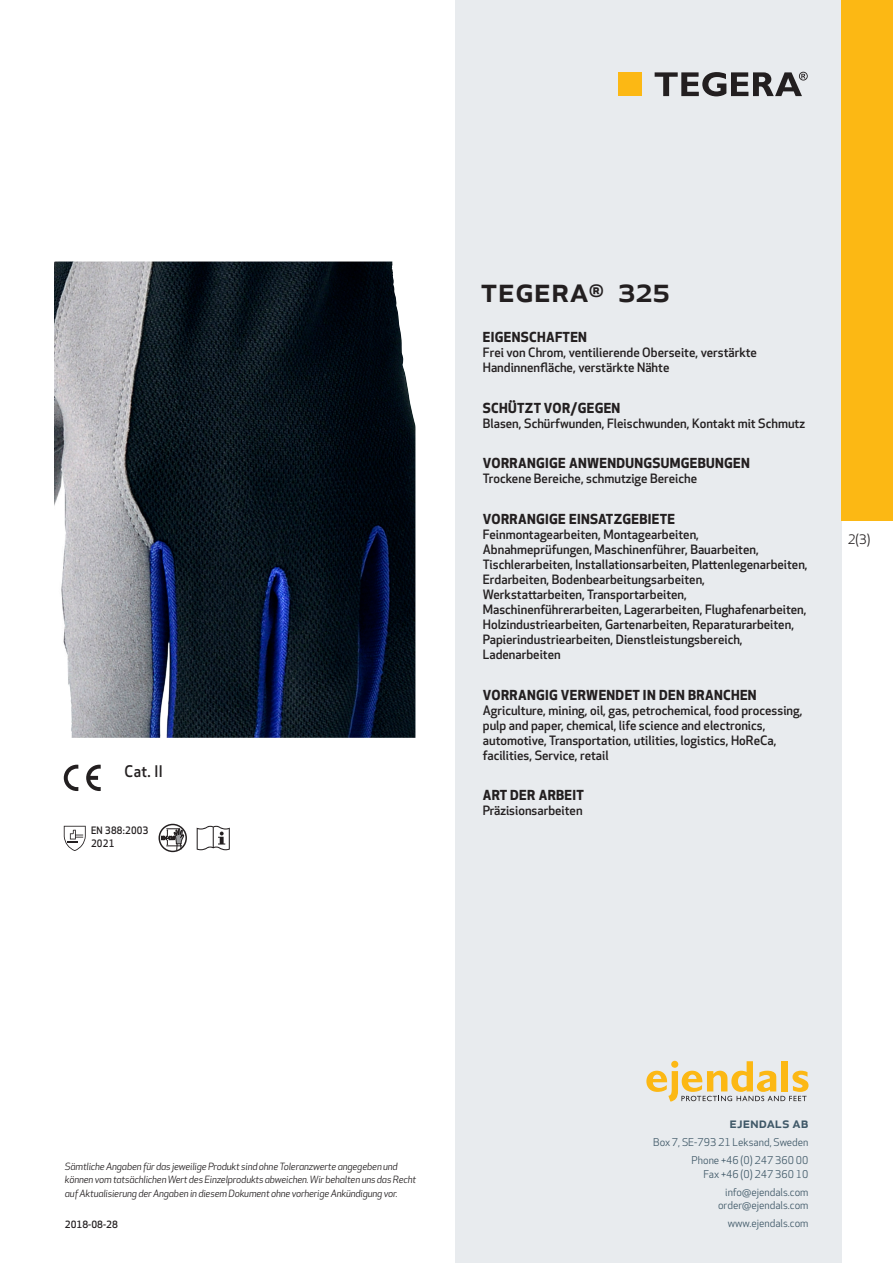
<style>
.page{position:relative;width:893px;height:1263px;background:#fff}
.page>*{position:absolute;margin:0;border:0;box-sizing:border-box;transform-origin:0 0}
.prodname{font:500 34.5px "Apex New";color:#231f20}
.Artikel{font:500 15.6px "Apex New";color:#231f20;scale:.95 1}
.t1{font:500 15px "Apex New";color:#405968}
.Funktion_body{font:700 13.5px "Apex New";letter-spacing:.025em;color:#231f20}
.t2{font:12.75px "Apex New";color:#231f20}
.Funktion_body-2{font:500 12.6px/15px "Apex New";color:#231f20}
.t3{font:10.5px/18px "Apex New";color:#405968;text-align:right}
.Artikel-2{font:500 10.05px/13.2px "Apex New";letter-spacing:.025em;color:#231f20;scale:.95 1}
.t4{font:italic 9.75px/13.5px "Apex New";letter-spacing:-.015em;color:#231f20}
.Sidfot_datum{font:500 9.75px "Apex New";color:#231f20}
</style>
<div class="page">
<div style="left:455px;top:0;width:387px;height:1263px;background:#e8ebee"></div>
<svg style="left:646px;top:1061px;width:162px;height:40px"></svg>
<div style="left:842px;top:0;width:51px;height:520px;background:#fcb814"></div>
<div style="left:618px;top:72px;width:24px;height:24px;background:#fcb814"></div>
<svg style="left:655px;top:72px;width:153px;height:24px"></svg>
<svg style="left:86px;top:765px;width:15px;height:26px"></svg>
<svg style="left:64px;top:765px;width:14px;height:26px"></svg>
<svg style="left:64px;top:826px;width:22px;height:25px"></svg>
<svg style="left:161px;top:824px;width:23px;height:26px"></svg>
<div style="left:159px;top:824px;width:28px;height:28px;border:1px solid #231f20;border-radius:50%"></div>
<svg style="left:197px;top:826px;width:33px;height:24px"></svg>
<img style="left:54px;top:261px;width:361px;height:477px">
<p class="Artikel" style="left:125px;top:761px;width:42px">Cat. II</p>
<p class="Artikel-2" style="left:91px;top:823px;width:62px">EN 388:2003<br>2021</p>
<p class="prodname" style="left:480px;top:266px;width:191px">TEGERA<sup>®</sup> 325</p>
<p class="Funktion_body" style="left:483px;top:327px;width:106px">EIGENSCHAFTEN</p>
<p class="Funktion_body-2" style="left:483px;top:345px;width:276px">Frei von Chrom, ventilierende Oberseite, verstärkte<br>Handinnenfläche, verstärkte Nähte</p>
<p class="Funktion_body" style="left:483px;top:398px;width:139px">SCHÜTZT VOR/GEGEN</p>
<p class="Funktion_body-2" style="left:483px;top:415px;width:324px">Blasen, Schürfwunden, Fleischwunden, Kontakt mit Schmutz</p>
<p class="Funktion_body" style="left:483px;top:453px;width:269px">VORRANGIGE ANWENDUNGSUMGEBUNGEN</p>
<p class="Funktion_body-2" style="left:483px;top:471px;width:216px">Trockene Bereiche, schmutzige Bereiche</p>
<p class="Funktion_body" style="left:483px;top:509px;width:194px">VORRANGIGE EINSATZGEBIETE</p>
<p class="Funktion_body-2" style="left:483px;top:526px;width:326px">Feinmontagearbeiten, Montagearbeiten, Abnahmeprüfungen, Maschinenführer, Bauarbeiten, Tischlerarbeiten, Installationsarbeiten, Plattenlegenarbeiten, Erdarbeiten, Bodenbearbeitungsarbeiten, Werkstattarbeiten, Transportarbeiten, Maschinenführerarbeiten, Lagerarbeiten, Flughafenarbeiten, Holzindustriearbeiten, Gartenarbeiten, Reparaturarbeiten, Papierindustriearbeiten, Dienstleistungsbereich, Ladenarbeiten</p>
<p class="Funktion_body" style="left:483px;top:685px;width:275px">VORRANGIG VERWENDET IN DEN BRANCHEN</p>
<p class="Funktion_body-2" style="left:483px;top:702px;width:321px">Agriculture, mining, oil, gas, petrochemical, food processing, pulp and paper, chemical, life science and electronics, automotive, Transportation, utilities, logistics, HoReCa, facilities, Service, retail</p>
<p class="Funktion_body" style="left:483px;top:785px;width:103px">ART DER ARBEIT</p>
<p class="Funktion_body-2" style="left:483px;top:803px;width:101px">Präzisionsarbeiten</p>
<p class="t2" style="left:848px;top:531px;width:24px">2(3)</p>
<p class="t4" style="left:65px;top:1159px;width:353px">Sämtliche Angaben für das jeweilige Produkt sind ohne Toleranzwerte angegeben und können vom tatsächlichen Wert des Einzelprodukts abweichen. Wir behalten uns das Recht auf Aktualisierung der Angaben in diesem Dokument ohne vorherige Ankündigung vor.</p>
<p class="Sidfot_datum" style="left:65px;top:1218px;width:54px">2018-08-28</p>
<p class="t1" style="left:729px;top:1113px;width:80px">ejendals ab</p>
<p class="t3" style="left:653px;top:1133px;width:157px">Box 7, SE-793 21 Leksand, Sweden<br>Phone +46 (0) 247 360 00</p>
<p class="t3" style="left:703px;top:1165px;width:107px">Fax +46 (0) 247 360 10 info@ejendals.com</p>
<p class="t3" style="left:718px;top:1196px;width:92px">order@ejendals.com</p>
<p class="t3" style="left:728px;top:1215px;width:82px">www.ejendals.com</p>
</div>
